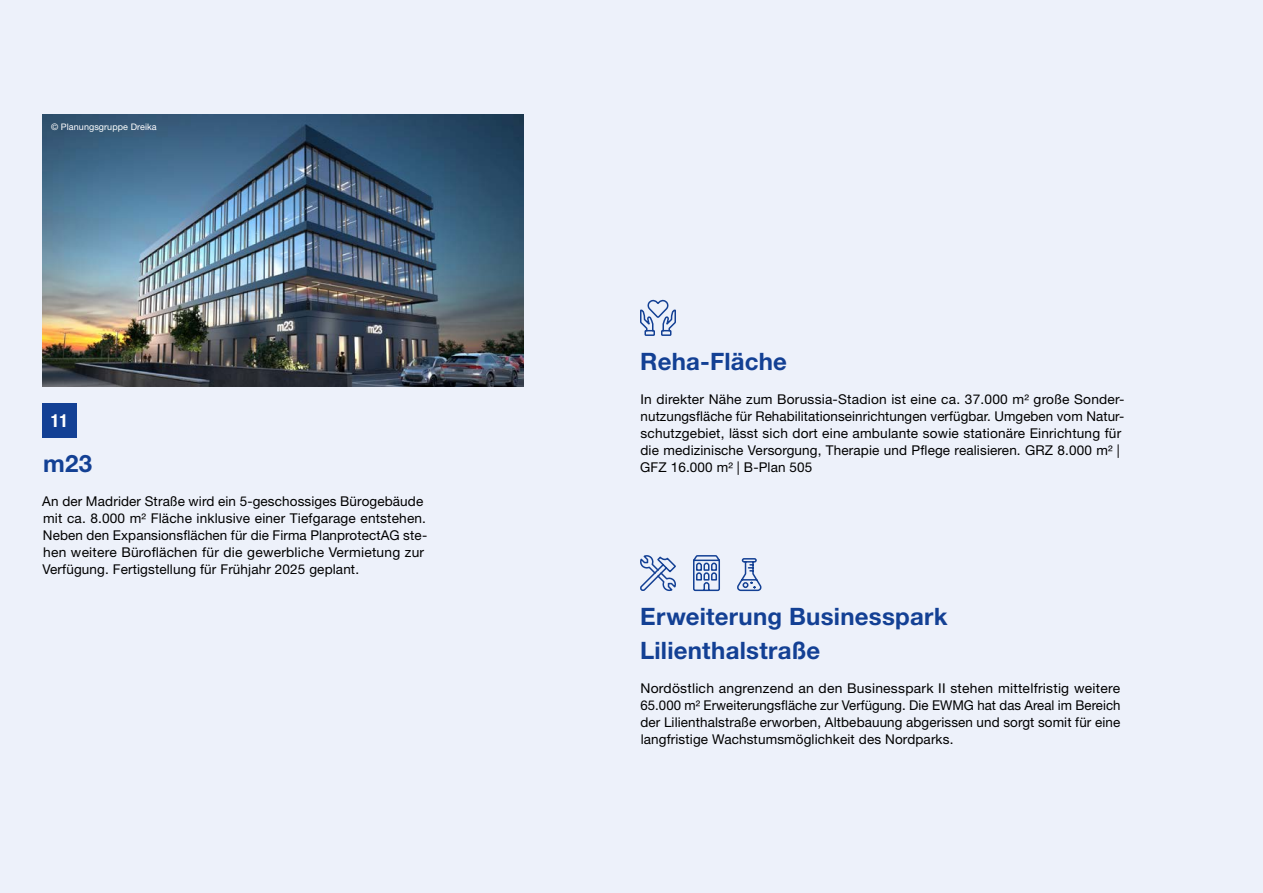
<style>
.page{position:relative;width:1263px;height:893px;background:#edf1fa}
.page>*{position:absolute;margin:0;border:0;box-sizing:border-box;transform-origin:0 0}
.t1{font:700 24px/34px "Helvetica Neue LT Std";letter-spacing:.01em;color:#134094}
.Copy{font:700 condensed 18px "Helvetica Neue LT Std";color:#fff}
.Copy-2{font:13.5px/17px "Helvetica Neue LT Std";letter-spacing:.01em;color:#000}
.Copy-3{font:9px "Helvetica Neue LT Std";letter-spacing:.01em;color:#fff}
</style>
<div class="page">
<div style="left:43px;top:404px;width:34px;height:34px;background:#134094"></div>
<img style="left:43px;top:115px;width:480px;height:272px">
<svg style="left:640px;top:299px;width:36px;height:37px"></svg>
<svg style="left:738px;top:558px;width:24px;height:34px"></svg>
<svg style="left:693px;top:555px;width:27px;height:37px"></svg>
<svg style="left:640px;top:555px;width:36px;height:37px"></svg>
<p class="Copy-3" style="left:51px;top:121px;width:107px">© Planungsgruppe Dreika</p>
<p class="Copy" style="left:51px;top:410px;width:19px">11</p>
<h4 class="t1" style="left:43px;top:446px;width:51px">m23</h4>
<p class="Copy-2" style="left:42px;top:493px;width:386px">An der Madrider Straße wird ein 5-geschossiges Bürogebäude mit ca. 8.000 m² Fläche inklusive einer Tiefgarage entstehen.<br>Neben den Expansionsflächen für die Firma PlanprotectAG ste&shy;hen weitere Büroflächen für die gewerbliche Vermietung zur Verfügung. Fertigstellung für Frühjahr 2025 geplant.</p>
<h4 class="t1" style="left:640px;top:344px;width:148px">Reha-Fläche</h4>
<p class="Copy-2" style="left:640px;top:390px;width:486px">In direkter Nähe zum Borussia-Stadion ist eine ca. 37.000 m² große Sonder&shy;nutzungsfläche für Rehabilitationseinrichtungen verfügbar. Umgeben vom Natur&shy;schutzgebiet, lässt sich dort eine ambulante sowie stationäre Einrichtung für die medizinische Versorgung, Therapie und Pflege realisieren. GRZ 8.000 m² | GFZ 16.000 m² | B-Plan 505</p>
<h4 class="t1" style="left:640px;top:599px;width:309px">Erweiterung Businesspark<br>Lilienthalstraße</h4>
<p class="Copy-2" style="left:640px;top:680px;width:482px;text-align:justify">Nordöstlich angrenzend an den Businesspark II stehen mittelfristig weitere 65.000 m² Erweiterungsfläche zur Verfügung. Die EWMG hat das Areal im Bereich der Lilienthalstraße erworben, Altbebauung abgerissen und sorgt somit für eine langfristige Wachstumsmöglichkeit des Nordparks.</p>
</div>
